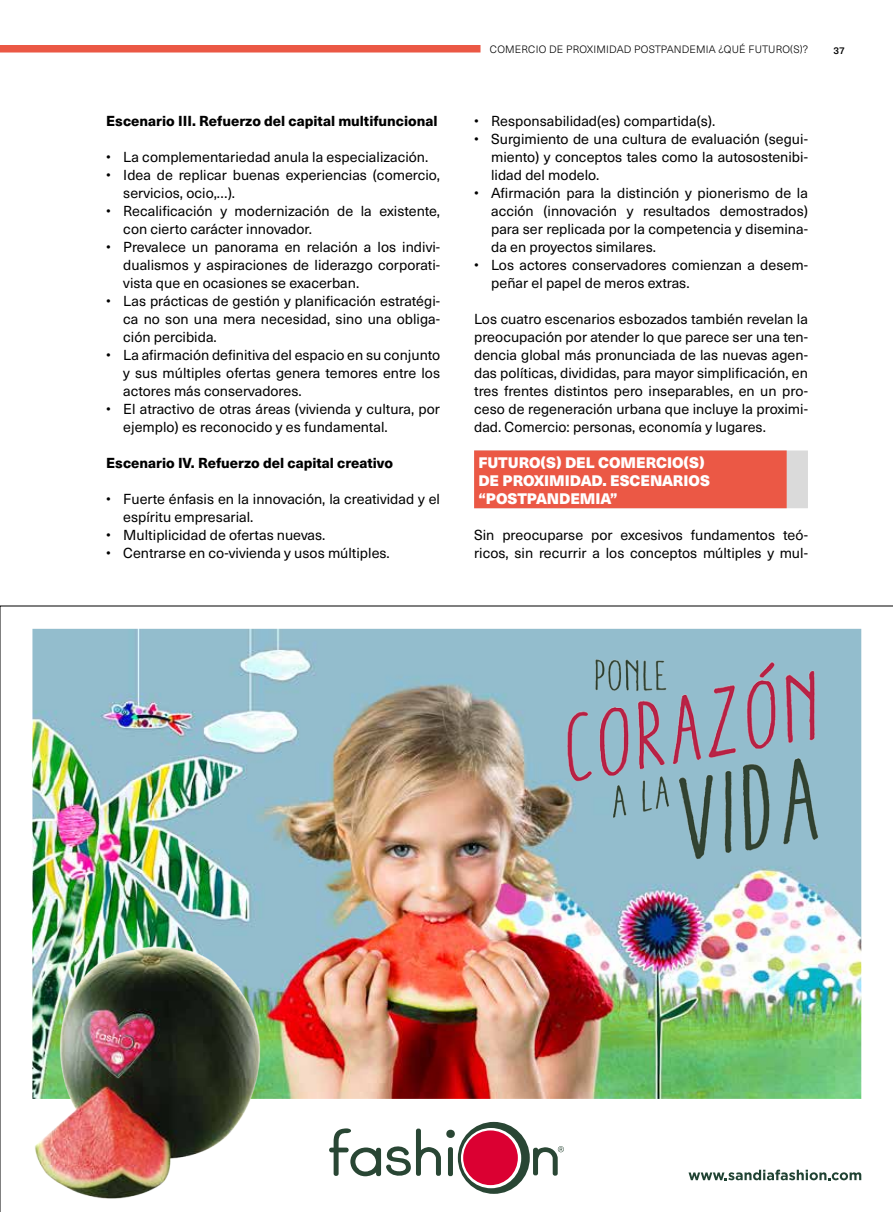
<style>
.page{position:relative;width:893px;height:1212px;background:#fff}
.page>*{position:absolute;margin:0;border:0;box-sizing:border-box;transform-origin:0 0}
.t1{font:900 15px/18px "Neue Haas Unica";color:#fff}
.t2{font:14.25px/18px "Neue Haas Unica";color:#000}
.t3{font:800 14.25px "Neue Haas Unica";color:#000}
.t4{font:300 10.5px "Neue Haas Unica";letter-spacing:.02em;color:#000}
.t5{font:500 9.75px "Neue Haas Unica";color:#000}
</style>
<div class="page">
<div style="left:474px;top:450px;width:334px;height:58px;background:#dadada"></div>
<div style="left:474px;top:450px;width:313px;height:58px;background:#eb5845"></div>
<img style="left:0;top:606px;width:893px;height:606px">
<div style="left:0;top:45px;width:480px;height:8px;background:#eb5845"></div>
<p class="t3" style="left:106px;top:110px;width:333px">Escenario III. Refuerzo del capital multifuncional</p>
<p class="t2" style="left:106px;top:147px;width:323px">• La complementariedad anula la especialización.</p>
<p class="t2" style="left:123px;top:165px;width:318px;text-indent:-17px">• Idea de replicar buenas experiencias (comercio, servicios, ocio,…).</p>
<p class="t2" style="left:123px;top:201px;width:318px;text-indent:-17px">• Recalificación y modernización de la existente, con cierto carácter innovador.</p>
<p class="t2" style="left:123px;top:237px;width:318px;text-align:justify;text-indent:-17px">• Prevalece un panorama en relación a los indivi&shy;dualismos y aspiraciones de liderazgo corporati&shy;vista que en ocasiones se exacerban.</p>
<p class="t2" style="left:123px;top:291px;width:318px;text-align:justify;text-indent:-17px">• Las prácticas de gestión y planificación estratégi&shy;ca no son una mera necesidad, sino una obliga&shy;ción percibida.</p>
<p class="t2" style="left:123px;top:345px;width:318px;text-align:justify;text-indent:-17px">• La afirmación definitiva del espacio en su conjunto y sus múltiples ofertas genera temores entre los actores más conservadores.</p>
<p class="t2" style="left:123px;top:399px;width:318px;text-indent:-17px">• El atractivo de otras áreas (vivienda y cultura, por ejemplo) es reconocido y es fundamental.</p>
<p class="t3" style="left:106px;top:452px;width:288px">Escenario IV. Refuerzo del capital creativo</p>
<p class="t2" style="left:123px;top:489px;width:318px;text-indent:-17px">• Fuerte énfasis en la innovación, la creatividad y el espíritu empresarial.</p>
<p class="t2" style="left:106px;top:525px;width:221px">• Multiplicidad de ofertas nuevas.</p>
<p class="t2" style="left:106px;top:543px;width:285px">• Centrarse en co-vivienda y usos múltiples.</p>
<p class="t4" style="left:490px;top:41px;width:320px">COMERCIO DE PROXIMIDAD POSTPANDEMIA ¿QUÉ FUTURO(S)?</p>
<p class="t5" style="left:833px;top:43px;width:13px">37</p>
<p class="t2" style="left:474px;top:111px;width:243px">• Responsabilidad(es) compartida(s).</p>
<p class="t2" style="left:491px;top:129px;width:318px;text-align:justify;text-indent:-17px">• Surgimiento de una cultura de evaluación (segui&shy;miento) y conceptos tales como la autosostenibi&shy;lidad del modelo.</p>
<p class="t2" style="left:491px;top:183px;width:318px;text-align:justify;text-indent:-17px">• Afirmación para la distinción y pionerismo de la acción (innovación y resultados demostrados) para ser replicada por la competencia y disemina&shy;da en proyectos similares.</p>
<p class="t2" style="left:491px;top:255px;width:318px;text-indent:-17px">• Los actores conservadores comienzan a desem&shy;peñar el papel de meros extras.</p>
<p class="t2" style="left:474px;top:309px;width:335px;text-align:justify">Los cuatro escenarios esbozados también revelan la preocupación por atender lo que parece ser una ten&shy;dencia global más pronunciada de las nuevas agen&shy;das políticas, divididas, para mayor simplificación, en tres frentes distintos pero inseparables, en un pro&shy;ceso de regeneración urbana que incluye la proximi&shy;dad. Comercio: personas, economía y lugares.</p>
<p class="t1" style="left:478px;top:453px;width:233px">FUTURO(S) DEL COMERCIO(S)<br>DE PROXIMIDAD. ESCENARIOS “POSTPANDEMIA”</p>
<p class="t2" style="left:474px;top:525px;width:335px">Sin preocuparse por excesivos fundamentos teó&shy;ricos, sin recurrir a los conceptos múltiples y mul-</p>
</div>
